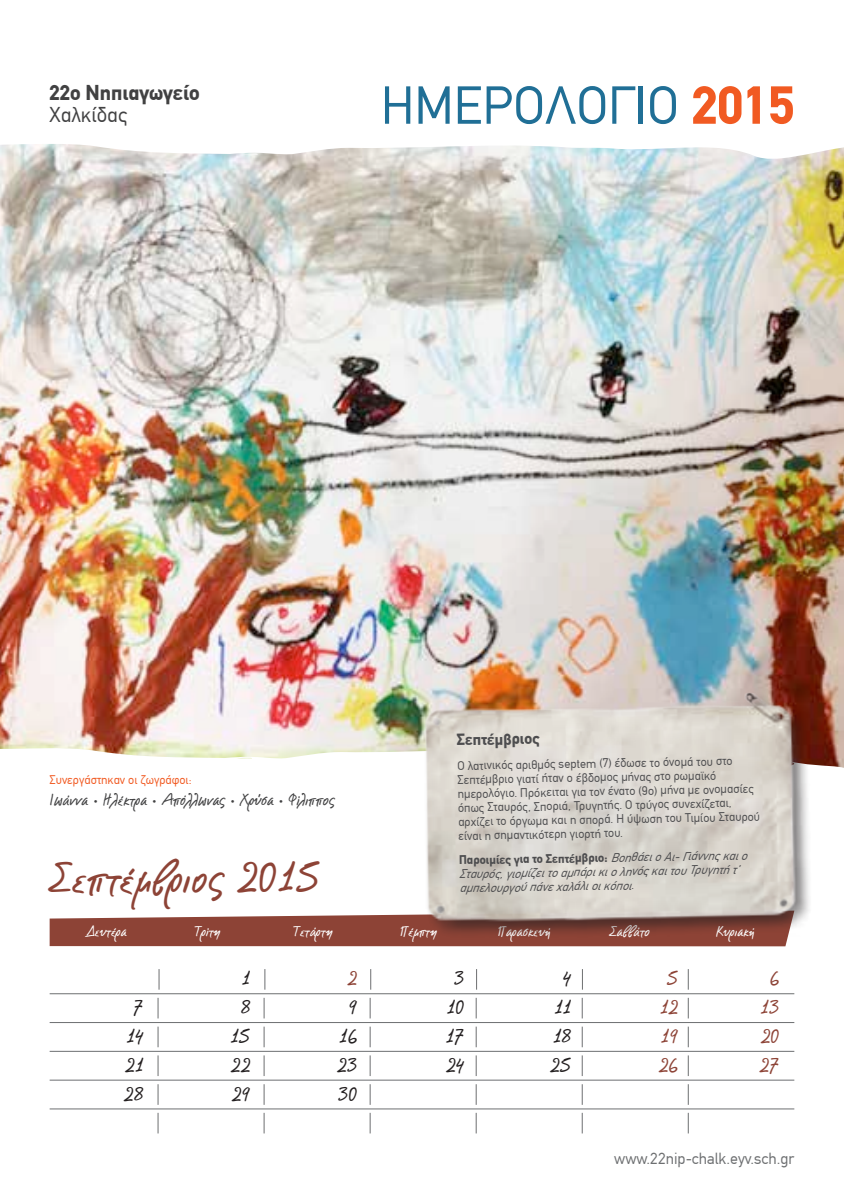
<style>
.page{position:relative;width:844px;height:1191px;background:#fff}
.page>*{position:absolute;margin:0;border:0;box-sizing:border-box;transform-origin:0 0}
.t1{font:52.5px "CF Din";color:#206f96}
.t2{font:700 42px "CF Note";color:#8d4336}
.t3{font:700 21px "CF Din";color:#414142}
.t4{font:21px "CF Din";color:#414142}
.t5{font:700 19.6px "CF Note";color:#231f20}
.t6{font:700 19.6px "CF Note";color:#8d4336}
.t7{font:700 15.75px "CF Note";color:#414142}
.t8{font:15.75px "CF Din";color:#6d6f71}
.t9{font:700 15.75px "CF Din";color:#4d4d4f}
.t10{font:700 14px "CF Note";color:#fff}
.t11{font:12.25px/14px "CF Din";color:#4d4d4f}
.t12{font:italic 12.25px/14px "CF Din";color:#4d4d4f}
.t13{font:12.25px "CF Din";color:#f15a22}
.s1{font-weight:700;color:#f15a22}
.s2{font-size:10.5px}
.s3{font-weight:700;font-style:normal}
</style>
<div class="page">
<img style="left:0;top:144px;width:843px;height:599px">
<svg style="left:0;top:743px;width:843px;height:25px"></svg>
<svg style="left:50px;top:914px;width:738px;height:32px;background:#944f42"></svg>
<hr style="left:50px;top:993px;width:744px;height:1px;background:#6d6f71">
<hr style="left:50px;top:1051px;width:744px;height:1px;background:#6d6f71">
<hr style="left:50px;top:1108px;width:744px;height:1px;background:#6d6f71">
<hr style="left:50px;top:1022px;width:744px;height:1px;background:#6d6f71">
<hr style="left:50px;top:1079px;width:744px;height:1px;background:#6d6f71">
<svg style="left:159px;top:969px;width:1px;height:20px"></svg>
<svg style="left:264px;top:969px;width:1px;height:20px"></svg>
<svg style="left:370px;top:969px;width:1px;height:20px"></svg>
<svg style="left:476px;top:969px;width:1px;height:20px"></svg>
<svg style="left:582px;top:969px;width:1px;height:20px"></svg>
<svg style="left:687px;top:969px;width:1px;height:20px"></svg>
<svg style="left:158px;top:997px;width:1px;height:21px"></svg>
<svg style="left:264px;top:997px;width:1px;height:21px"></svg>
<svg style="left:370px;top:997px;width:1px;height:21px"></svg>
<svg style="left:476px;top:997px;width:1px;height:21px"></svg>
<svg style="left:581px;top:998px;width:1px;height:20px"></svg>
<svg style="left:687px;top:998px;width:1px;height:20px"></svg>
<svg style="left:158px;top:1026px;width:1px;height:21px"></svg>
<svg style="left:264px;top:1026px;width:1px;height:21px"></svg>
<svg style="left:370px;top:1026px;width:1px;height:21px"></svg>
<svg style="left:476px;top:1026px;width:1px;height:21px"></svg>
<svg style="left:581px;top:1026px;width:1px;height:21px"></svg>
<svg style="left:687px;top:1026px;width:1px;height:21px"></svg>
<svg style="left:158px;top:1055px;width:1px;height:21px"></svg>
<svg style="left:264px;top:1055px;width:1px;height:21px"></svg>
<svg style="left:370px;top:1055px;width:1px;height:21px"></svg>
<svg style="left:476px;top:1055px;width:1px;height:21px"></svg>
<svg style="left:581px;top:1055px;width:1px;height:21px"></svg>
<svg style="left:687px;top:1055px;width:1px;height:21px"></svg>
<svg style="left:158px;top:1084px;width:1px;height:20px"></svg>
<svg style="left:264px;top:1084px;width:1px;height:20px"></svg>
<svg style="left:370px;top:1084px;width:1px;height:20px"></svg>
<svg style="left:476px;top:1084px;width:1px;height:20px"></svg>
<svg style="left:581px;top:1084px;width:1px;height:20px"></svg>
<svg style="left:687px;top:1084px;width:1px;height:20px"></svg>
<svg style="left:158px;top:1112px;width:1px;height:21px"></svg>
<svg style="left:264px;top:1112px;width:1px;height:21px"></svg>
<svg style="left:370px;top:1112px;width:1px;height:21px"></svg>
<svg style="left:476px;top:1112px;width:1px;height:21px"></svg>
<svg style="left:581px;top:1113px;width:1px;height:20px"></svg>
<svg style="left:687px;top:1113px;width:1px;height:20px"></svg>
<div style="left:423px;top:690px;width:389px;height:247px;background:#231f20;opacity:.6"></div>
<img style="left:398px;top:692px;width:404px;height:232px">
<h3 class="t3" style="left:50px;top:82px;width:152px">22ο Νηπιαγωγείο</h3>
<h3 class="t4" style="left:50px;top:105px;width:79px">Χαλκίδας</h3>
<h1 class="t1" style="left:381px;top:79px;width:415px">ΗΜΕΡΟΛΟΓΙΟ <span class="s1">2015</span></h1>
<p class="t13" style="left:50px;top:774px;width:143px">Συνεργάστηκαν οι ζωγράφοι:</p>
<p class="t7" style="left:50px;top:790px;width:287px">Ιωάννα <span class="s2">•</span> Ηλέκτρα <span class="s2">•</span> Απόλλωνας <span class="s2">•</span> Χρύσα <span class="s2">•</span> Φίλιππος</p>
<h2 class="t2" style="left:50px;top:851px;width:272px">Σεπτέμβριος 2015</h2>
<p class="t9" style="left:456px;top:731px;width:84px;rotate:-1deg">Σεπτέμβριος</p>
<p class="t11" style="left:457px;top:759px;width:303px;rotate:-1deg">Ο λατινικός αριθμός septem (7) έδωσε το όνομά του στο Σεπτέμβριο γιατί ήταν ο έβδομος μήνας στο ρωμαϊκό ημερολόγιο. Πρόκειται για τον ένατο (9ο) μήνα με ονομασίες όπως Σταυρός, Σποριά, Τρυγητής. Ο τρύγος συνεχίζεται, αρχίζει το όργωμα και η σπορά. Η ύψωση του Τιμίου Σταυρού είναι η σημαντικότερη γιορτή του.</p>
<p class="t12" style="left:458px;top:853px;width:289px;rotate:-1deg"><span class="s3">Παροιμίες για το Σεπτέμβριο:</span> Βοηθάει ο Αι- Γιάννης και ο<br>Σταυρός, γιομίζει το αμπάρι κι ο ληνός και του Τρυγητή τ’ αμπελουργού πάνε χαλάλι οι κόποι.</p>
<p class="t10" style="left:86px;top:922px;width:42px">Δευτέρα</p>
<p class="t10" style="left:194px;top:922px;width:28px">Τρίτη</p>
<p class="t10" style="left:293px;top:922px;width:41px">Τετάρτη</p>
<p class="t10" style="left:400px;top:922px;width:38px">Πέμπτη</p>
<p class="t10" style="left:497px;top:922px;width:54px">Παρασκευή</p>
<p class="t10" style="left:609px;top:922px;width:42px">Σαββάτο</p>
<p class="t10" style="left:715px;top:922px;width:40px">Κυριακή</p>
<h3 class="t5" style="left:242px;top:965px;width:10px">1</h3>
<h3 class="t6" style="left:347px;top:965px;width:11px">2</h3>
<h3 class="t5" style="left:453px;top:965px;width:12px">3</h3>
<h3 class="t5" style="left:562px;top:965px;width:10px">4</h3>
<h3 class="t6" style="left:666px;top:965px;width:13px">5</h3>
<h3 class="t6" style="left:769px;top:965px;width:11px">6</h3>
<h3 class="t5" style="left:133px;top:994px;width:12px">7</h3>
<h3 class="t5" style="left:240px;top:994px;width:11px">8</h3>
<h3 class="t5" style="left:348px;top:994px;width:10px">9</h3>
<h3 class="t5" style="left:447px;top:994px;width:19px">10</h3>
<h3 class="t5" style="left:554px;top:994px;width:18px">11</h3>
<h3 class="t6" style="left:660px;top:994px;width:20px">12</h3>
<h3 class="t6" style="left:760px;top:994px;width:21px">13</h3>
<h3 class="t5" style="left:126px;top:1023px;width:18px">14</h3>
<h3 class="t5" style="left:230px;top:1023px;width:22px">15</h3>
<h3 class="t5" style="left:339px;top:1023px;width:20px">16</h3>
<h3 class="t5" style="left:445px;top:1023px;width:20px">17</h3>
<h3 class="t5" style="left:553px;top:1023px;width:20px">18</h3>
<h3 class="t6" style="left:660px;top:1023px;width:19px">19</h3>
<h3 class="t6" style="left:760px;top:1023px;width:20px">20</h3>
<h3 class="t5" style="left:125px;top:1052px;width:20px">21</h3>
<h3 class="t5" style="left:231px;top:1052px;width:21px">22</h3>
<h3 class="t5" style="left:337px;top:1052px;width:22px">23</h3>
<h3 class="t5" style="left:446px;top:1052px;width:20px">24</h3>
<h3 class="t5" style="left:550px;top:1052px;width:23px">25</h3>
<h3 class="t6" style="left:658px;top:1052px;width:21px">26</h3>
<h3 class="t6" style="left:759px;top:1052px;width:22px">27</h3>
<h3 class="t5" style="left:124px;top:1081px;width:21px">28</h3>
<h3 class="t5" style="left:232px;top:1081px;width:20px">29</h3>
<h3 class="t5" style="left:338px;top:1081px;width:21px">30</h3>
<p class="t8" style="left:614px;top:1151px;width:181px">www.22nip-chalk.eyv.sch.gr</p>
</div>
